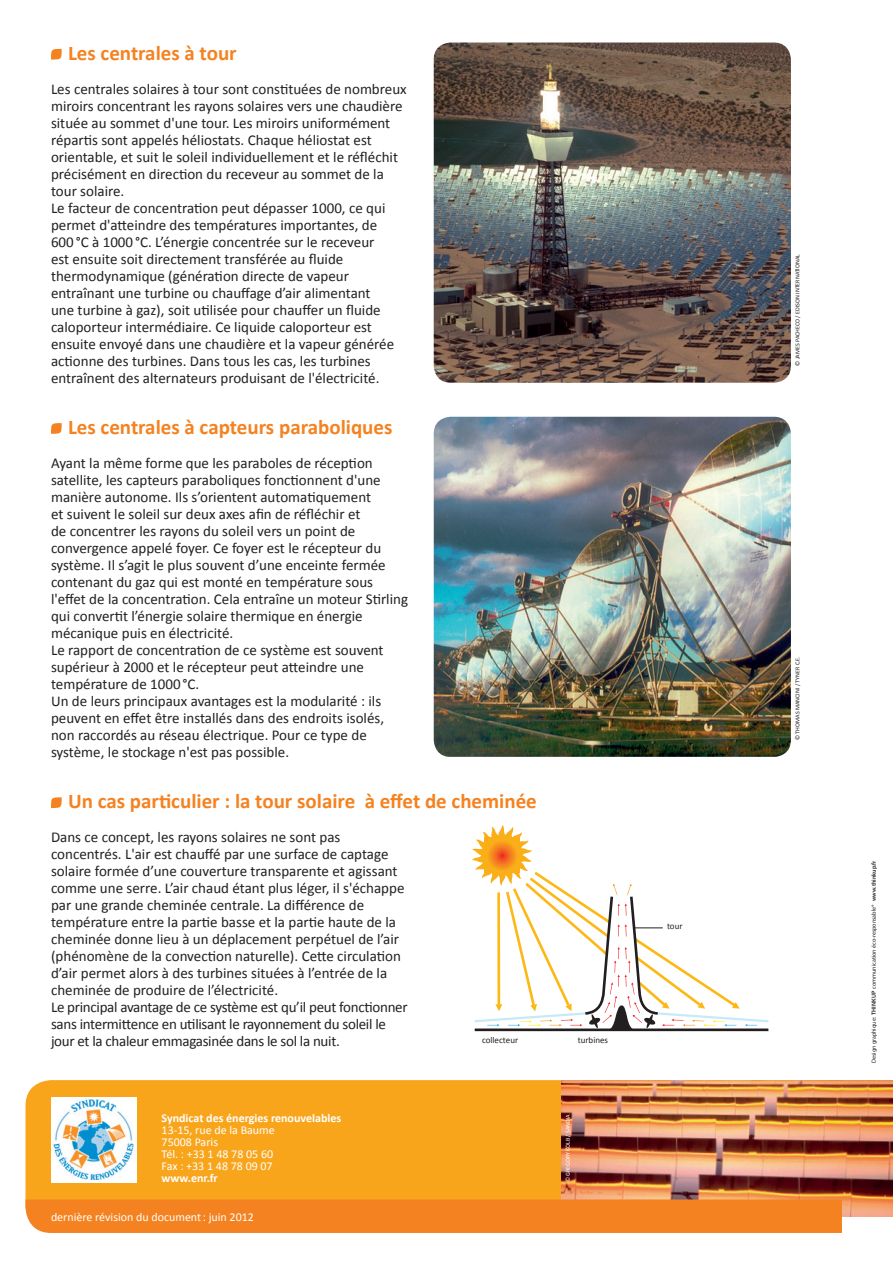
<style>
.page{position:relative;width:893px;height:1263px;background:#fff}
.page>*{position:absolute;margin:0;border:0;box-sizing:border-box;transform-origin:0 0}
.t1{font:700 21px "Calibri";color:#f58220}
.t2{font:15px/17px "Calibri";color:#231f20}
.t3{font:12px/12px "Calibri";color:#fff}
.t4{font:700 12px "Calibri";color:#fff}
.t5{font:9px "Calibri";color:#231f20}
.t6{font:6px "Myriad Pro";color:#231f20}
.t7{font:6px "Calibri";color:#231f20}
.t8{font:6px "Calibri";color:#fff}
.s1{font-weight:600}
</style>
<div class="page">
<div style="left:26px;top:1080px;width:535px;height:119px;background:#f9a51b"></div>
<div style="left:51px;top:1097px;width:85px;height:85px;background:#fff"></div>
<img style="left:53px;top:1099px;width:81px;height:81px">
<img style="left:561px;top:1080px;width:332px;height:136px">
<div style="left:26px;top:1199px;width:816px;height:34px;background:#f58220"></div>
<svg style="left:51px;top:49px;width:11px;height:11px"></svg>
<svg style="left:51px;top:797px;width:11px;height:11px"></svg>
<svg style="left:51px;top:423px;width:11px;height:11px"></svg>
<img style="left:434px;top:43px;width:357px;height:340px">
<img style="left:434px;top:417px;width:357px;height:340px">
<hr style="left:475px;top:1028px;width:293px;height:3px;background:#231f20">
<svg style="left:472px;top:825px;width:296px;height:205px"></svg>
<hr style="left:633px;top:928px;width:30px;height:1px;background:#231f20">
<h1 class="t1" style="left:68px;top:40px;width:170px">Les centrales à tour</h1>
<p class="t2" style="left:51px;top:79px;width:357px">Les centrales solaires à tour sont constituées de nombreux miroirs concentrant les rayons solaires vers une chaudière située au sommet d'une tour. Les miroirs uniformément répartis sont appelés héliostats. Chaque héliostat est orientable, et suit le soleil individuellement et le réfléchit précisément en direction du receveur au sommet de la tour solaire.<br>Le facteur de concentration peut dépasser 1000, ce qui permet d'atteindre des températures importantes, de 600°C à 1000°C. L’énergie concentrée sur le receveur<br>est ensuite soit directement transférée au fluide thermodynamique (génération directe de vapeur entraînant une turbine ou chauffage d’air alimentant<br>une turbine à gaz), soit utilisée pour chauffer un fluide caloporteur intermédiaire. Ce liquide caloporteur est ensuite envoyé dans une chaudière et la vapeur générée actionne des turbines. Dans tous les cas, les turbines entraînent des alternateurs produisant de l'électricité.</p>
<h1 class="t1" style="left:68px;top:414px;width:326px">Les centrales à capteurs paraboliques</h1>
<p class="t2" style="left:51px;top:454px;width:359px">Ayant la même forme que les paraboles de réception satellite, les capteurs paraboliques fonctionnent d'une manière autonome. Ils s’orientent automatiquement<br>et suivent le soleil sur deux axes afin de réfléchir et<br>de concentrer les rayons du soleil vers un point de convergence appelé foyer. Ce foyer est le récepteur du système. Il s’agit le plus souvent d’une enceinte fermée contenant du gaz qui est monté en température sous l'effet de la concentration. Cela entraîne un moteur Stirling qui convertit l’énergie solaire thermique en énergie mécanique puis en électricité.<br>Le rapport de concentration de ce système est souvent supérieur à 2000 et le récepteur peut atteindre une température de 1000°C.<br>Un de leurs principaux avantages est la modularité : ils peuvent en effet être installés dans des endroits isolés, non raccordés au réseau électrique. Pour ce type de système, le stockage n'est pas possible.</p>
<h1 class="t1" style="left:68px;top:788px;width:470px">Un cas particulier : la tour solaire à effet de cheminée</h1>
<p class="t2" style="left:51px;top:828px;width:358px">Dans ce concept, les rayons solaires ne sont pas concentrés. L'air est chauffé par une surface de captage solaire formée d’une couverture transparente et agissant comme une serre. L’air chaud étant plus léger, il s'échappe par une grande cheminée centrale. La différence de température entre la partie basse et la partie haute de la cheminée donne lieu à un déplacement perpétuel de l’air (phénomène de la convection naturelle). Cette circulation d’air permet alors à des turbines situées à l’entrée de la cheminée de produire de l’électricité.<br>Le principal avantage de ce système est qu’il peut fonctionner sans intermittence en utilisant le rayonnement du soleil le jour et la chaleur emmagasinée dans le sol la nuit.</p>
<p class="t4" style="left:162px;top:1111px;width:181px">Syndicat des énergies renouvelables</p>
<p class="t3" style="left:162px;top:1123px;width:115px">13-15, rue de la Baume<br>75008 Paris<br>Tél. : +33 1 48 78 05 60<br>Fax : +33 1 48 78 09 07</p>
<p class="t4" style="left:162px;top:1171px;width:58px">www.enr.fr</p>
<p class="t3" style="left:51px;top:1210px;width:204px">dernière révision du document: juin 2012</p>
<p class="t5" style="left:482px;top:1034px;width:38px">collecteur</p>
<p class="t5" style="left:578px;top:1034px;width:32px">turbines</p>
<p class="t8" style="left:564px;top:1182px;width:69px;rotate:-90deg">© Gregory Kolb / Sandia</p>
<p class="t5" style="left:667px;top:920px;width:17px">tour</p>
<p class="t7" style="left:794px;top:366px;width:112px;rotate:-90deg">© James Pacheco / Edison International</p>
<p class="t7" style="left:794px;top:740px;width:85px;rotate:-90deg">© Thomas MANCINI / Tyner C.E.</p>
<p class="t6" style="left:870px;top:1063px;width:204px;rotate:-90deg">Design graphique: <span class="s1">THINK UP</span> communication éco-responsable® <span class="s1">www.thinkup.fr</span></p>
</div>
